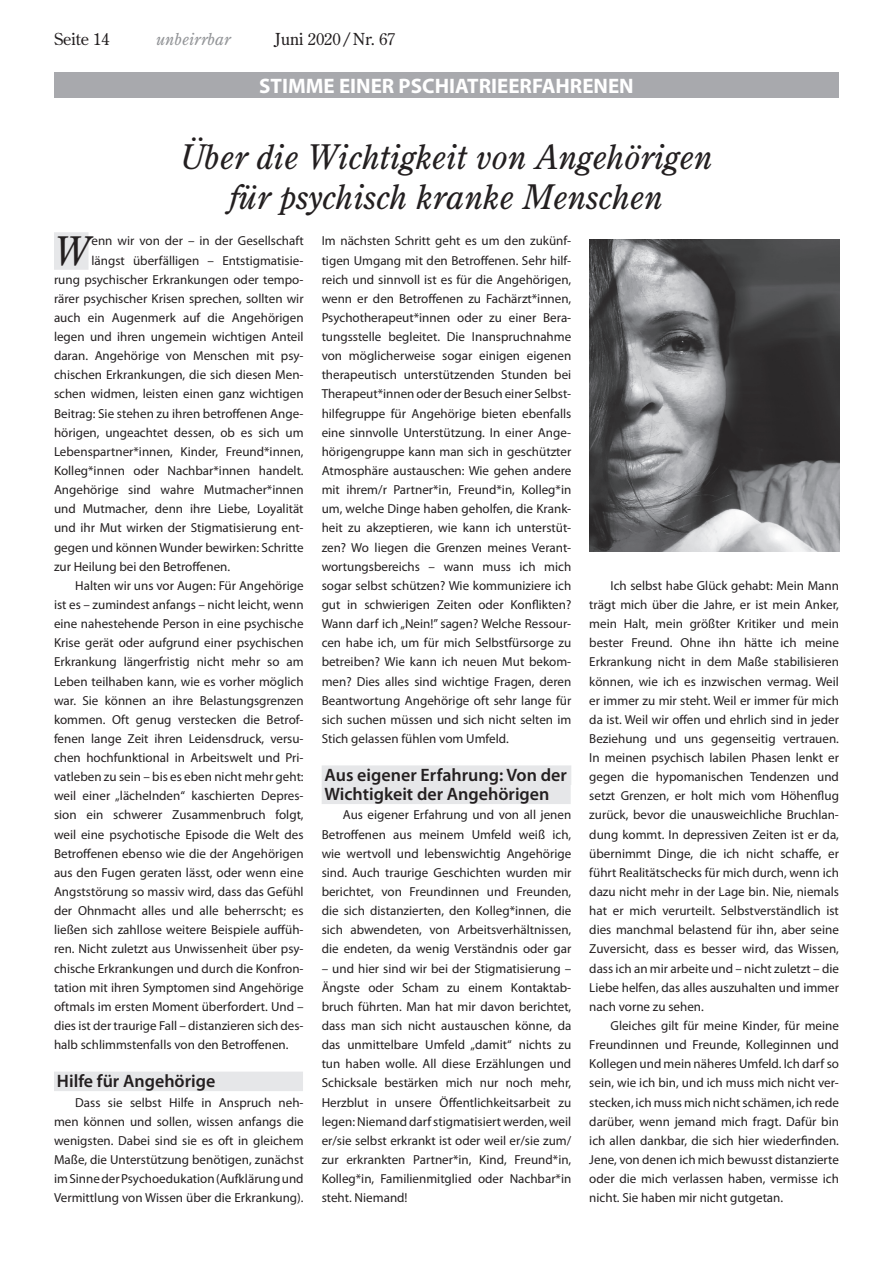
<style>
.page{position:relative;width:893px;height:1263px;background:#fff}
.page>*{position:absolute;margin:0;border:0;box-sizing:border-box;transform-origin:0 0}
.t1{font:italic 39.15px "Century Old Style Std";color:#231f20}
.t2{font:italic 33.75px/40.5px "Century Old Style Std";color:#231f20;text-align:center}
.t3{font:700 21px "Myriad Pro";color:#fff}
.t4{font:600 18px/19.2px "Myriad Pro";color:#231f20}
.t5{font:16.5px "Century Old Style Std";color:#231f20}
.t6{font:italic 16.5px "Century Old Style Std";color:#939598}
.t7{font:13.05px/19.2px "Myriad Pro";color:#231f20;text-align:justify}
</style>
<div class="page">
<div style="left:54px;top:72px;width:785px;height:26px;background:#a8a9ad"></div>
<div style="left:54px;top:232px;width:35px;height:38px;background:#e6e7e9"></div>
<div style="left:54px;top:1071px;width:249px;height:20px;background:#e6e7e9"></div>
<div style="left:322px;top:765px;width:249px;height:20px;background:#e6e7e9"></div>
<div style="left:322px;top:784px;width:249px;height:20px;background:#e6e7e9"></div>
<img style="left:589px;top:239px;width:250px;height:312px">
<p class="t5" style="left:54px;top:28px;width:56px">Seite 14</p>
<p class="t6" style="left:156px;top:28px;width:76px">unbeirrbar</p>
<p class="t5" style="left:275px;top:28px;width:122px">Juni 2020/Nr. 67</p>
<h3 class="t3" style="left:259px;top:72px;width:376px">STIMME EINER PSCHIATRIEERFAHRENEN</h3>
<h2 class="t2" style="left:180px;top:136px;width:534px">Über die Wichtigkeit von Angehörigen für psychisch kranke Menschen</h2>
<h1 class="t1" style="left:54px;top:226px;width:36px">W</h1>
<p class="t7" style="left:91px;top:231px;width:214px">enn wir von der – in der Gesellschaft</p>
<p class="t7" style="left:91px;top:250px;width:214px">längst überfälligen – Entstigmatisie-</p>
<p class="t7" style="left:54px;top:269px;width:251px">rung psychischer Erkrankungen oder tempo-</p>
<p class="t7" style="left:54px;top:289px;width:251px">rärer psychischer Krisen sprechen, sollten wir</p>
<p class="t7" style="left:54px;top:308px;width:251px">auch ein Augenmerk auf die Angehörigen</p>
<p class="t7" style="left:54px;top:327px;width:251px">legen und ihren ungemein wichtigen Anteil</p>
<p class="t7" style="left:54px;top:346px;width:251px">daran. Angehörige von Menschen mit psy-</p>
<p class="t7" style="left:54px;top:365px;width:251px">chischen Erkrankungen, die sich diesen Men-</p>
<p class="t7" style="left:54px;top:384px;width:251px">schen widmen, leisten einen ganz wichtigen</p>
<p class="t7" style="left:54px;top:403px;width:251px">Beitrag: Sie stehen zu ihren betroffenen Ange-</p>
<p class="t7" style="left:54px;top:422px;width:251px">hörigen, ungeachtet dessen, ob es sich um</p>
<p class="t7" style="left:54px;top:442px;width:251px">Lebenspartner*innen, Kinder, Freund*innen,</p>
<p class="t7" style="left:54px;top:461px;width:251px">Kolleg*innen oder Nachbar*innen handelt.</p>
<p class="t7" style="left:54px;top:480px;width:251px">Angehörige sind wahre Mutmacher*innen</p>
<p class="t7" style="left:54px;top:499px;width:251px">und Mutmacher, denn ihre Liebe, Loyalität</p>
<p class="t7" style="left:54px;top:518px;width:251px">und ihr Mut wirken der Stigmatisierung ent-</p>
<p class="t7" style="left:54px;top:537px;width:251px">gegen und können Wunder bewirken: Schritte</p>
<p class="t7" style="left:54px;top:556px;width:178px">zur Heilung bei den Betroffenen.</p>
<p class="t7" style="left:75px;top:576px;width:230px">Halten wir uns vor Augen: Für Angehörige</p>
<p class="t7" style="left:54px;top:595px;width:251px">ist es – zumindest anfangs – nicht leicht, wenn</p>
<p class="t7" style="left:54px;top:614px;width:251px">eine nahestehende Person in eine psychische</p>
<p class="t7" style="left:54px;top:633px;width:251px">Krise gerät oder aufgrund einer psychischen</p>
<p class="t7" style="left:54px;top:652px;width:251px">Erkrankung längerfristig nicht mehr so am</p>
<p class="t7" style="left:54px;top:671px;width:251px">Leben teilhaben kann, wie es vorher möglich</p>
<p class="t7" style="left:54px;top:690px;width:251px">war. Sie können an ihre Belastungsgrenzen</p>
<p class="t7" style="left:54px;top:710px;width:251px">kommen. Oft genug verstecken die Betrof-</p>
<p class="t7" style="left:54px;top:729px;width:251px">fenen lange Zeit ihren Leidensdruck, versu-</p>
<p class="t7" style="left:54px;top:748px;width:251px">chen hochfunktional in Arbeitswelt und Pri-</p>
<p class="t7" style="left:54px;top:767px;width:251px">vatleben zu sein – bis es eben nicht mehr geht:</p>
<p class="t7" style="left:54px;top:786px;width:251px">weil einer „lächelnden“ kaschierten Depres-</p>
<p class="t7" style="left:54px;top:805px;width:251px">sion ein schwerer Zusammenbruch folgt,</p>
<p class="t7" style="left:54px;top:824px;width:251px">weil eine psychotische Episode die Welt des</p>
<p class="t7" style="left:54px;top:843px;width:251px">Betroffenen ebenso wie die der Angehörigen</p>
<p class="t7" style="left:54px;top:863px;width:251px">aus den Fugen geraten lässt, oder wenn eine</p>
<p class="t7" style="left:54px;top:882px;width:251px">Angststörung so massiv wird, dass das Gefühl</p>
<p class="t7" style="left:54px;top:901px;width:251px">der Ohnmacht alles und alle beherrscht; es</p>
<p class="t7" style="left:54px;top:920px;width:251px">ließen sich zahllose weitere Beispiele auffüh-</p>
<p class="t7" style="left:54px;top:939px;width:251px">ren. Nicht zuletzt aus Unwissenheit über psy-</p>
<p class="t7" style="left:54px;top:958px;width:251px">chische Erkrankungen und durch die Konfron-</p>
<p class="t7" style="left:54px;top:977px;width:251px">tation mit ihren Symptomen sind Angehörige</p>
<p class="t7" style="left:54px;top:997px;width:251px">oftmals im ersten Moment überfordert. Und –</p>
<p class="t7" style="left:54px;top:1016px;width:251px">dies ist der traurige Fall – distanzieren sich des-</p>
<p class="t7" style="left:54px;top:1035px;width:236px">halb schlimmstenfalls von den Betroffenen.</p>
<h3 class="t4" style="left:57px;top:1071px;width:160px">Hilfe für Angehörige</h3>
<p class="t7" style="left:54px;top:1092px;width:251px;text-indent:21px">Dass sie selbst Hilfe in Anspruch neh&shy;men können und sollen, wissen anfangs die wenigsten. Dabei sind sie es oft in gleichem Maße, die Unterstützung benötigen, zunächst im Sinne der Psychoedukation (Aufklärung und Vermittlung von Wissen über die Erkrankung).</p>
<p class="t7" style="left:322px;top:231px;width:251px">Im nächsten Schritt geht es um den zukünf&shy;tigen Umgang mit den Betroffenen. Sehr hilf&shy;reich und sinnvoll ist es für die Angehörigen, wenn er den Betroffenen zu Fachärzt*innen, Psychotherapeut*innen oder zu einer Bera&shy;tungsstelle begleitet. Die Inanspruchnahme von möglicherweise sogar einigen eigenen therapeutisch unterstützenden Stunden bei Therapeut*innen oder der Besuch einer Selbst&shy;hilfegruppe für Angehörige bieten ebenfalls eine sinnvolle Unterstützung. In einer Ange&shy;hörigengruppe kann man sich in geschützter Atmosphäre austauschen: Wie gehen andere mit ihrem/r Partner*in, Freund*in, Kolleg*in um, welche Dinge haben geholfen, die Krank&shy;heit zu akzeptieren, wie kann ich unterstüt&shy;zen? Wo liegen die Grenzen meines Verant&shy;wortungsbereichs – wann muss ich mich sogar selbst schützen? Wie kommuniziere ich gut in schwierigen Zeiten oder Konflikten?<br>Wann darf ich „Nein!” sagen? Welche Ressour&shy;cen habe ich, um für mich Selbstfürsorge zu betreiben? Wie kann ich neuen Mut bekom&shy;men? Dies alles sind wichtige Fragen, deren Beantwortung Angehörige oft sehr lange für sich suchen müssen und sich nicht selten im Stich gelassen fühlen vom Umfeld.</p>
<h3 class="t4" style="left:325px;top:765px;width:244px">Aus eigener Erfahrung: Von der<br>Wichtigkeit der Angehörigen</h3>
<p class="t7" style="left:322px;top:805px;width:251px;text-indent:21px">Aus eigener Erfahrung und von all jenen Betroffenen aus meinem Umfeld weiß ich, wie wertvoll und lebenswichtig Angehörige sind. Auch traurige Geschichten wurden mir berichtet, von Freundinnen und Freunden, die sich distanzierten, den Kolleg*innen, die sich abwendeten, von Arbeitsverhältnissen, die endeten, da wenig Verständnis oder gar</p>
<p class="t7" style="left:322px;top:958px;width:251px">– und hier sind wir bei der Stigmatisierung – Ängste oder Scham zu einem Kontaktab&shy;bruch führten. Man hat mir davon berichtet, dass man sich nicht austauschen könne, da das unmittelbare Umfeld „damit“ nichts zu tun haben wolle. All diese Erzählungen und Schicksale bestärken mich nur noch mehr, Herzblut in unsere Öffentlichkeitsarbeit zu legen: Niemand darf stigmatisiert werden, weil er/sie selbst erkrankt ist oder weil er/sie zum/ zur erkrankten Partner*in, Kind, Freund*in, Kolleg*in, Familienmitglied oder Nachbar*in steht. Niemand!</p>
<p class="t7" style="left:589px;top:576px;width:251px;text-indent:21px">Ich selbst habe Glück gehabt: Mein Mann trägt mich über die Jahre, er ist mein Anker, mein Halt, mein größter Kritiker und mein bester Freund. Ohne ihn hätte ich meine Erkrankung nicht in dem Maße stabilisieren können, wie ich es inzwischen vermag. Weil er immer zu mir steht. Weil er immer für mich da ist. Weil wir offen und ehrlich sind in jeder Beziehung und uns gegenseitig vertrauen.<br>In meinen psychisch labilen Phasen lenkt er gegen die hypomanischen Tendenzen und setzt Grenzen, er holt mich vom Höhenflug zurück, bevor die unausweichliche Bruchlan&shy;dung kommt. In depressiven Zeiten ist er da, übernimmt Dinge, die ich nicht schaffe, er führt Realitätschecks für mich durch, wenn ich dazu nicht mehr in der Lage bin. Nie, niemals hat er mich verurteilt. Selbstverständlich ist dies manchmal belastend für ihn, aber seine Zuversicht, dass es besser wird, das Wissen, dass ich an mir arbeite und – nicht zuletzt – die Liebe helfen, das alles auszuhalten und immer nach vorne zu sehen.</p>
<p class="t7" style="left:589px;top:1016px;width:251px;text-indent:21px">Gleiches gilt für meine Kinder, für meine Freundinnen und Freunde, Kolleginnen und Kollegen und mein näheres Umfeld. Ich darf so sein, wie ich bin, und ich muss mich nicht ver&shy;stecken, ich muss mich nicht schämen, ich rede darüber, wenn jemand mich fragt. Dafür bin ich allen dankbar, die sich hier wiederfinden.<br>Jene, von denen ich mich bewusst distanzierte oder die mich verlassen haben, vermisse ich nicht. Sie haben mir nicht gutgetan.</p>
</div>
